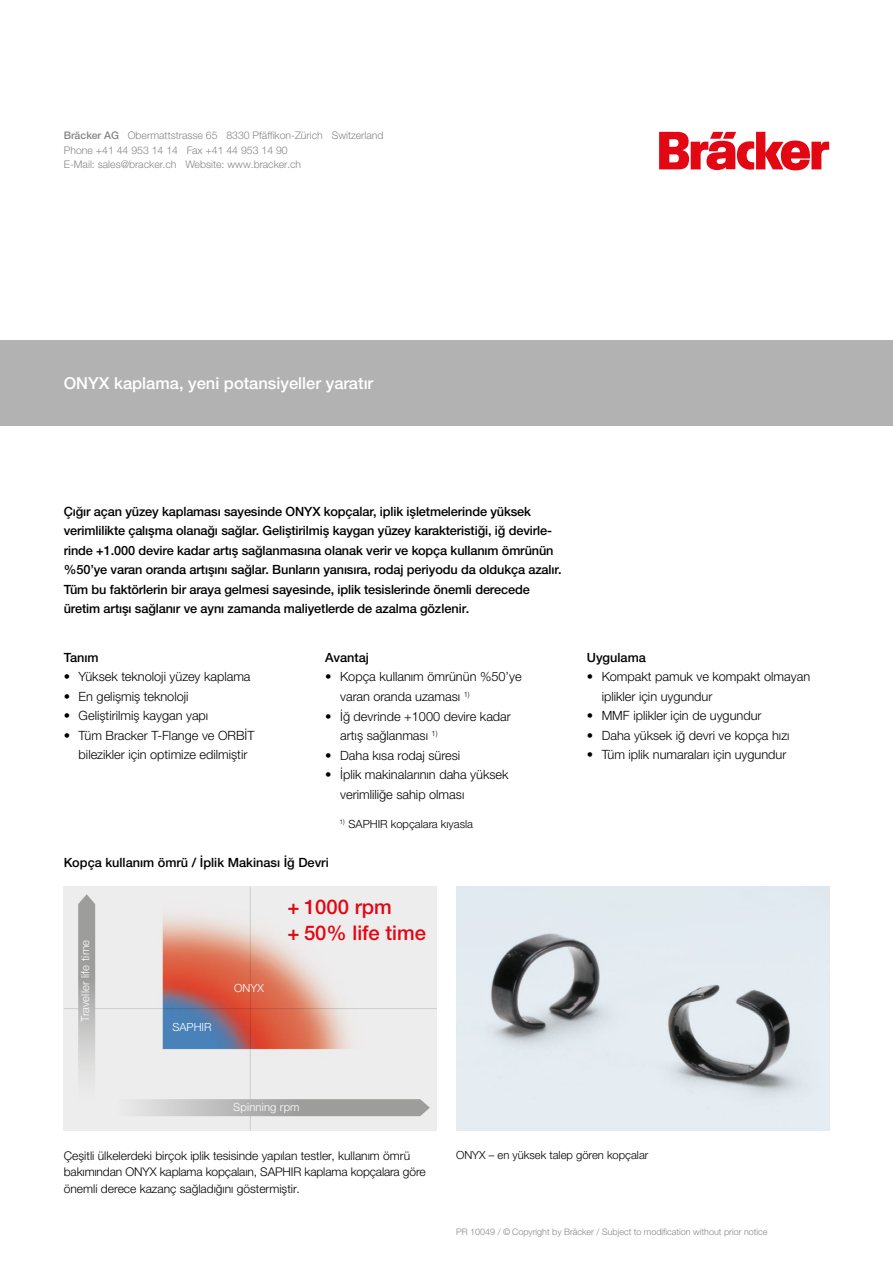
<style>
.page{position:relative;width:893px;height:1263px;background:#fff}
.page>*{position:absolute;margin:0;border:0;box-sizing:border-box;transform-origin:0 0}
.t1{font:500 20.25px/25.5px "Helvetica Neue LTW1 G";color:#e30613}
.t2{font:500 16.5px "Helvetica Neue LTW1 G";color:#fff}
.t3{font:500 12.75px/19.5px "Helvetica Neue LTW1 G";letter-spacing:-.01em;color:#000}
.t4{font:300 12.75px/19.5px "Helvetica Neue LTW1 G";color:#000}
.t5{font:300 12px/16.5px "Helvetica Neue LTW1 G";color:#000}
.t6{font:300 11.25px "Helvetica Neue LTW1 G";color:#000}
.t7{font:300 11.25px "Helvetica Neue LTW1 G";letter-spacing:.015em;color:#fff}
.t8{font:300 10.5px/14.2px "Helvetica Neue LTW1 G";color:#878787}
.t9{font:300 9px "Helvetica Neue LTW1 G";color:#878787}
.s1{font-weight:500}
</style>
<div class="page">
<hr style="left:250px;top:886px;width:1px;height:244px;background:#bcbcbc">
<hr style="left:64px;top:1008px;width:373px;height:1px;background:#bcbcbc">
<div style="left:0;top:340px;width:893px;height:85px;background:#b3b2b2"></div>
<svg style="left:659px;top:132px;width:170px;height:38px"></svg>
<img style="left:456px;top:887px;width:373px;height:243px">
<svg style="left:78px;top:894px;width:352px;height:222px;background:#ddccc9"></svg>
<p class="t8" style="left:64px;top:128px;width:321px"><span class="s1">Bräcker AG</span> Obermattstrasse 65 8330 Pfäffikon-Zürich Switzerland<br>Phone +41 44 953 14 14 Fax +41 44 953 14 90<br>E-Mail: sales@bracker.ch Website: www.bracker.ch</p>
<p class="t2" style="left:64px;top:373px;width:311px">ONYX kaplama, yeni potansiyeller yaratır</p>
<p class="t3" style="left:64px;top:501px;width:499px">Çığır açan yüzey kaplaması sayesinde ONYX kopçalar, iplik işletmelerinde yüksek verimlilikte çalışma olanağı sağlar. Geliştirilmiş kaygan yüzey karakteristiği, iğ devirle&shy;rinde +1.000 devire kadar artış sağlanmasına olanak verir ve kopça kullanım ömrünün %50’ye varan oranda artışını sağlar. Bunların yanısıra, rodaj periyodu da oldukça azalır.<br>Tüm bu faktörlerin bir araya gelmesi sayesinde, iplik tesislerinde önemli derecede üretim artışı sağlanır ve aynı zamanda maliyetlerde de azalma gözlenir.</p>
<p class="t3" style="left:64px;top:648px;width:36px">Tanım</p>
<p class="t4" style="left:64px;top:667px;width:188px">• Yüksek teknoloji yüzey kaplama</p>
<p class="t4" style="left:64px;top:687px;width:126px">• En gelişmiş teknoloji</p>
<p class="t4" style="left:64px;top:706px;width:146px">• Geliştirilmiş kaygan yapı</p>
<p class="t4" style="left:79px;top:726px;width:177px;text-indent:-15px">• Tüm Bracker T-Flange ve ORBIT bilezikler için optimize edilmiştir</p>
<p class="t3" style="left:325px;top:648px;width:45px">Avantaj</p>
<p class="t4" style="left:340px;top:667px;width:183px;text-indent:-15px">• Kopça kullanım ömrünün %50’ye varan oranda uzaması <sup>1)</sup></p>
<p class="t4" style="left:340px;top:706px;width:172px;text-indent:-15px">• İ ğ devrinde +1000 devire kadar artış sağlanması <sup>1)</sup></p>
<p class="t4" style="left:325px;top:745px;width:137px">• Daha kısa rodaj süresi</p>
<p class="t4" style="left:340px;top:765px;width:170px;text-indent:-15px">• İ plik makinalarının daha yüksek verimliliğe sahip olması</p>
<p class="t6" style="left:340px;top:817px;width:135px"><sup>1)</sup> SAPHIR kopçalara kıyasla</p>
<p class="t3" style="left:64px;top:852px;width:267px">Kopça kullanım ömrü / İplik Makinası İğ Devri</p>
<p class="t7" style="left:78px;top:1022px;width:83px;rotate:-90deg">Traveller life time</p>
<p class="t7" style="left:172px;top:1020px;width:41px">SAPHIR</p>
<p class="t7" style="left:234px;top:981px;width:31px">ONYX</p>
<h1 class="t1" style="left:288px;top:894px;width:140px">+ 1000 rpm<br>+ 50% life time</h1>
<p class="t3" style="left:587px;top:648px;width:61px">Uygulama</p>
<p class="t4" style="left:602px;top:667px;width:210px;text-indent:-15px">• Kompakt pamuk ve kompakt olmayan iplikler için uygundur</p>
<p class="t4" style="left:587px;top:706px;width:176px">• MMF iplikler için de uygundur</p>
<p class="t4" style="left:587px;top:726px;width:204px">• Daha yüksek iğ devri ve kopça hızı</p>
<p class="t4" style="left:587px;top:745px;width:201px">• Tüm iplik numaraları için uygundur</p>
<p class="t7" style="left:233px;top:1100px;width:68px">Spinning rpm</p>
<p class="t5" style="left:64px;top:1147px;width:363px">Çeşitli ülkelerdeki birçok iplik tesisinde yapılan testler, kullanım ömrü bakımından ONYX kaplama kopçalaın, SAPHIR kaplama kopçalara göre önemli derece kazanç sağladığını göstermiştir.</p>
<p class="t6" style="left:456px;top:1148px;width:194px">ONYX – en yüksek talep gören kopçalar</p>
<p class="t9" style="left:456px;top:1227px;width:313px">PR 10049 / © Copyright by Bräcker / Subject to modification without prior notice</p>
</div>
